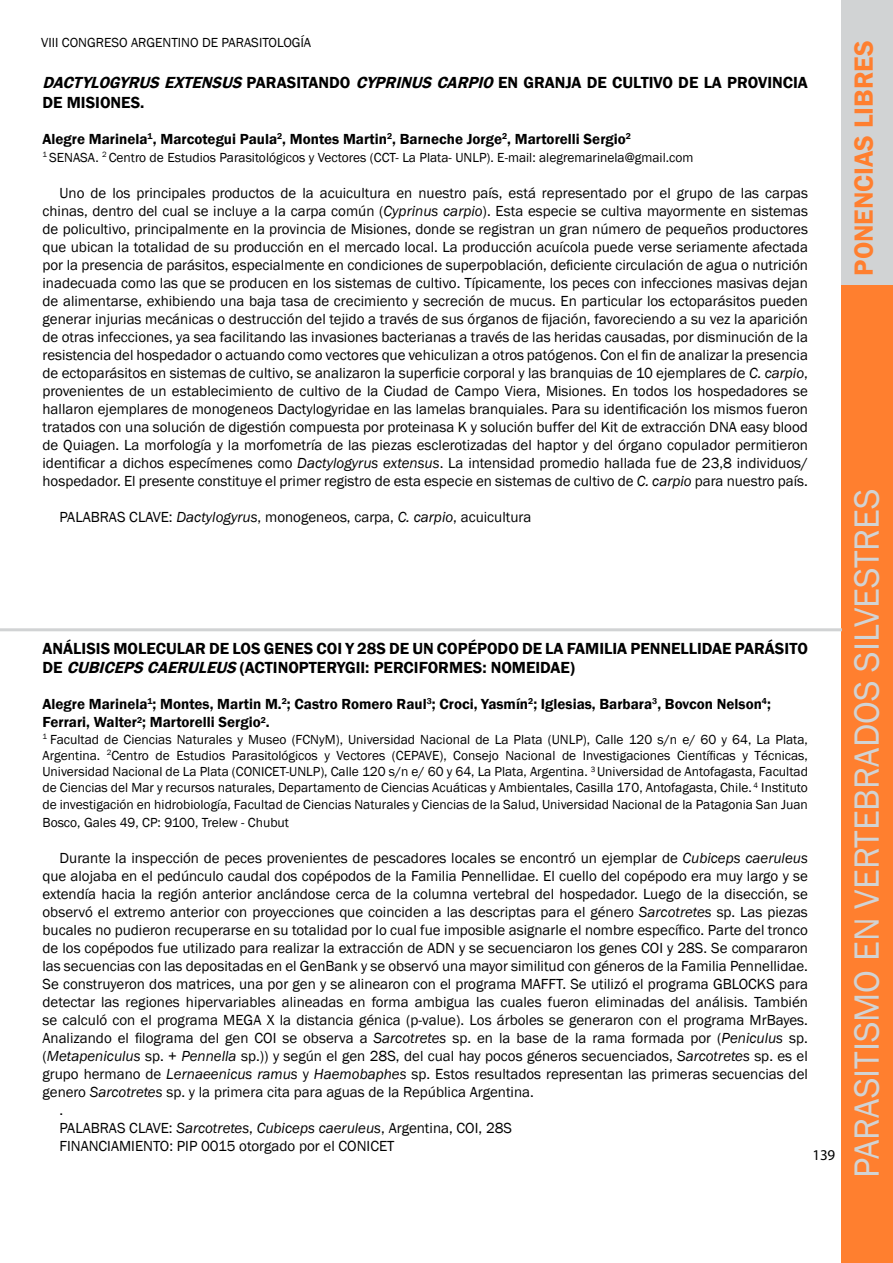
<style>
.page{position:relative;width:893px;height:1263px;background:#fff}
.page>*{position:absolute;margin:0;border:0;box-sizing:border-box;transform-origin:0 0}
.t1{font:36px "Franklin Gothic";color:#d1d3d4}
.t2{font:600 27px "Franklin Gothic";color:#ff7f2f}
.t3{font:600 16.5px/19.8px "Franklin Gothic";color:#000}
.t4{font:15px/18px "Franklin Gothic";color:#000;text-align:justify}
.t5{font:600 15px/18px "Franklin Gothic";color:#000}
.t6{font:15px "Myriad Pro";color:#000}
.t7{font:13.5px/16.2px "Franklin Gothic";color:#000;text-align:justify}
.s1{font-style:italic}
</style>
<div class="page">
<div style="left:842px;top:0;width:51px;height:1263px;background:#ff7f2f"></div>
<hr style="left:0;top:628px;width:842px;height:3px;background:#d1d3d4">
<div style="left:842px;top:0;width:51px;height:285px;background:#d1d3d4"></div>
<p class="t7" style="left:41px;top:35px;width:272px">VIII CONGRESO ARGENTINO DE PARASITOLOGÍA</p>
<p class="t3" style="left:43px;top:73px;width:767px"><span class="s1">DACTYLOGYRUSEXTENSUS</span> PARASITANDO <span class="s1">CYPRINUSCARPIO</span> EN GRANJA DE CULTIVO DE LA PROVINCIA<br>DE MISIONES.</p>
<p class="t5" style="left:43px;top:130px;width:590px">Alegre Marinela<sup>1</sup>, Marcotegui Paula<sup>2</sup>, Montes Martin<sup>2</sup>, Barneche Jorge<sup>2</sup>, Martorelli Sergio<sup>2</sup></p>
<p class="t7" style="left:43px;top:150px;width:652px"><sup>1</sup> SENASA. <sup>2</sup> Centro de Estudios Parasitológicos y Vectores (CCT- La Plata- UNLP). E-mail: alegremarinela@gmail.com</p>
<p class="t4" style="left:43px;top:184px;width:767px;text-indent:17px">Uno de los principales productos de la acuicultura en nuestro país, está representado por el grupo de las carpas chinas, dentro del cual se incluye a la carpa común (<span class="s1">Cyprinus carpio</span>). Esta especie se cultiva mayormente en sistemas de policultivo, principalmente en la provincia de Misiones, donde se registran un gran número de pequeños productores que ubican la totalidad de su producción en el mercado local. La producción acuícola puede verse seriamente afectada por la presencia de parásitos, especialmente en condiciones de superpoblación, deficiente circulación de agua o nutrición inadecuada como las que se producen en los sistemas de cultivo. Típicamente, los peces con infecciones masivas dejan de alimentarse, exhibiendo una baja tasa de crecimiento y secreción de mucus. En particular los ectoparásitos pueden generar injurias mecánicas o destrucción del tejido a través de sus órganos de fijación, favoreciendo a su vez la aparición de otras infecciones, ya sea facilitando las invasiones bacterianas a través de las heridas causadas, por disminución de la resistencia del hospedador o actuando como vectores que vehiculizan a otros patógenos. Con el fin de analizar la presencia de ectoparásitos en sistemas de cultivo, se analizaron la superficie corporal y las branquias de 10 ejemplares de <span class="s1">C. carpio</span>, provenientes de un establecimiento de cultivo de la Ciudad de Campo Viera, Misiones. En todos los hospedadores se hallaron ejemplares de monogeneos Dactylogyridae en las lamelas branquiales. Para su identificación los mismos fueron tratados con una solución de digestión compuesta por proteinasa K y solución buffer del Kit de extracción DNA easy blood de Quiagen. La morfología y la morfometría de las piezas esclerotizadas del haptor y del órgano copulador permitieron identificar a dichos especímenes como <span class="s1">Dactylogyrus extensus</span>. La intensidad promedio hallada fue de 23,8 individuos/ hospedador. El presente constituye el primer registro de esta especie en sistemas de cultivo de <span class="s1">C. carpio</span> para nuestro país.</p>
<p class="t4" style="left:60px;top:508px;width:473px">PALABRAS CLAVE: <span class="s1">Dactylogyrus</span>, monogeneos, carpa, <span class="s1">C. carpio</span>, acuicultura</p>
<p class="t3" style="left:43px;top:638px;width:767px">ANÁLISIS MOLECULAR DE LOS GENES COI Y 28S DE UN COPÉPODO DE LA FAMILIA PENNELLIDAE PARÁSITO<br>DE <span class="s1">CUBICEPSCAERULEUS</span> (ACTINOPTERYGII: PERCIFORMES: NOMEIDAE)</p>
<p class="t5" style="left:43px;top:696px;width:730px">Alegre Marinela<sup>1</sup>; Montes, Martin M.<sup>2</sup>; Castro Romero Raul<sup>3</sup>; Croci, Yasmín<sup>2</sup>; Iglesias, Barbara<sup>3</sup>, Bovcon Nelson<sup>4</sup>;<br>Ferrari, Walter<sup>2</sup>; Martorelli Sergio<sup>2</sup>.</p>
<p class="t7" style="left:43px;top:731px;width:767px"><sup>1</sup> Facultad de Ciencias Naturales y Museo (FCNyM), Universidad Nacional de La Plata (UNLP), Calle 120 s/n e/ 60 y 64, La Plata, Argentina. <sup>2</sup>Centro de Estudios Parasitológicos y Vectores (CEPAVE), Consejo Nacional de Investigaciones Científicas y Técnicas, Universidad Nacional de La Plata (CONICET-UNLP), Calle 120 s/n e/ 60 y 64, La Plata, Argentina. <sup>3</sup> Universidad de Antofagasta, Facultad de Ciencias del Mar y recursos naturales, Departamento de Ciencias Acuáticas y Ambientales, Casilla 170, Antofagasta, Chile. <sup>4</sup> Instituto de investigación en hidrobiología, Facultad de Ciencias Naturales y Ciencias de la Salud, Universidad Nacional de la Patagonia San Juan</p>
<p class="t7" style="left:43px;top:814px;width:248px">Bosco, Gales 49, CP: 9100, Trelew - Chubut</p>
<p class="t4" style="left:60px;top:849px;width:750px">Durante la inspección de peces provenientes de pescadores locales se encontró un ejemplar de <span class="s1">Cubiceps caeruleus</span></p>
<p class="t4" style="left:43px;top:867px;width:767px">que alojaba en el pedúnculo caudal dos copépodos de la Familia Pennellidae. El cuello del copépodo era muy largo y se</p>
<p class="t4" style="left:43px;top:885px;width:767px">extendía hacia la región anterior anclándose cerca de la columna vertebral del hospedador. Luego de la disección, se</p>
<p class="t4" style="left:43px;top:903px;width:767px">observó el extremo anterior con proyecciones que coinciden a las descriptas para el género <span class="s1">Sarcotretes</span> sp. Las piezas</p>
<p class="t4" style="left:43px;top:921px;width:767px">bucales no pudieron recuperarse en su totalidad por lo cual fue imposible asignarle el nombre específico. Parte del tronco</p>
<p class="t4" style="left:43px;top:939px;width:767px">de los copépodos fue utilizado para realizar la extracción de ADN y se secuenciaron los genes COI y 28S. Se compararon</p>
<p class="t4" style="left:43px;top:957px;width:767px">las secuencias con las depositadas en el GenBank y se observó una mayor similitud con géneros de la Familia Pennellidae.</p>
<p class="t4" style="left:43px;top:975px;width:767px">Se construyeron dos matrices, una por gen y se alinearon con el programa MAFFT. Se utilizó el programa GBLOCKS para</p>
<p class="t4" style="left:43px;top:993px;width:767px">detectar las regiones hipervariables alineadas en forma ambigua las cuales fueron eliminadas del análisis. También</p>
<p class="t4" style="left:43px;top:1011px;width:767px">se calculó con el programa MEGA X la distancia génica (p-value). Los árboles se generaron con el programa MrBayes.</p>
<p class="t4" style="left:43px;top:1029px;width:767px">Analizando el filograma del gen COI se observa a <span class="s1">Sarcotretes</span> sp. en la base de la rama formada por (<span class="s1">Peniculus</span> sp.</p>
<p class="t4" style="left:43px;top:1047px;width:767px">(<span class="s1">Metapeniculus</span> sp. + <span class="s1">Pennella</span> sp.)) y según el gen 28S, del cual hay pocos géneros secuenciados, <span class="s1">Sarcotretes</span> sp. es el</p>
<p class="t4" style="left:43px;top:1065px;width:767px">grupo hermano de <span class="s1">Lernaeenicus ramus</span> y <span class="s1">Haemobaphes</span> sp. Estos resultados representan las primeras secuencias del</p>
<p class="t4" style="left:43px;top:1083px;width:493px">genero <span class="s1">Sarcotretes</span> sp. y la primera cita para aguas de la República Argentina.</p>
<p class="t4" style="left:60px;top:1101px;width:5px">.</p>
<p class="t4" style="left:60px;top:1119px;width:454px">PALABRAS CLAVE: <span class="s1">Sarcotretes</span>, <span class="s1">Cubiceps caeruleus</span>, Argentina, COI, 28S</p>
<p class="t4" style="left:60px;top:1137px;width:336px">FINANCIAMIENTO: PIP 0015 otorgado por el CONICET</p>
<p class="t6" style="left:812px;top:1146px;width:24px">139</p>
<h2 class="t2" style="left:847px;top:276px;width:237px;rotate:-90deg">PONENCIAS LIBRES</h2>
<h1 class="t1" style="left:844px;top:1177px;width:690px;rotate:-90deg">PARASITISMO EN VERTEBRADOS SILVESTRES</h1>
</div>
